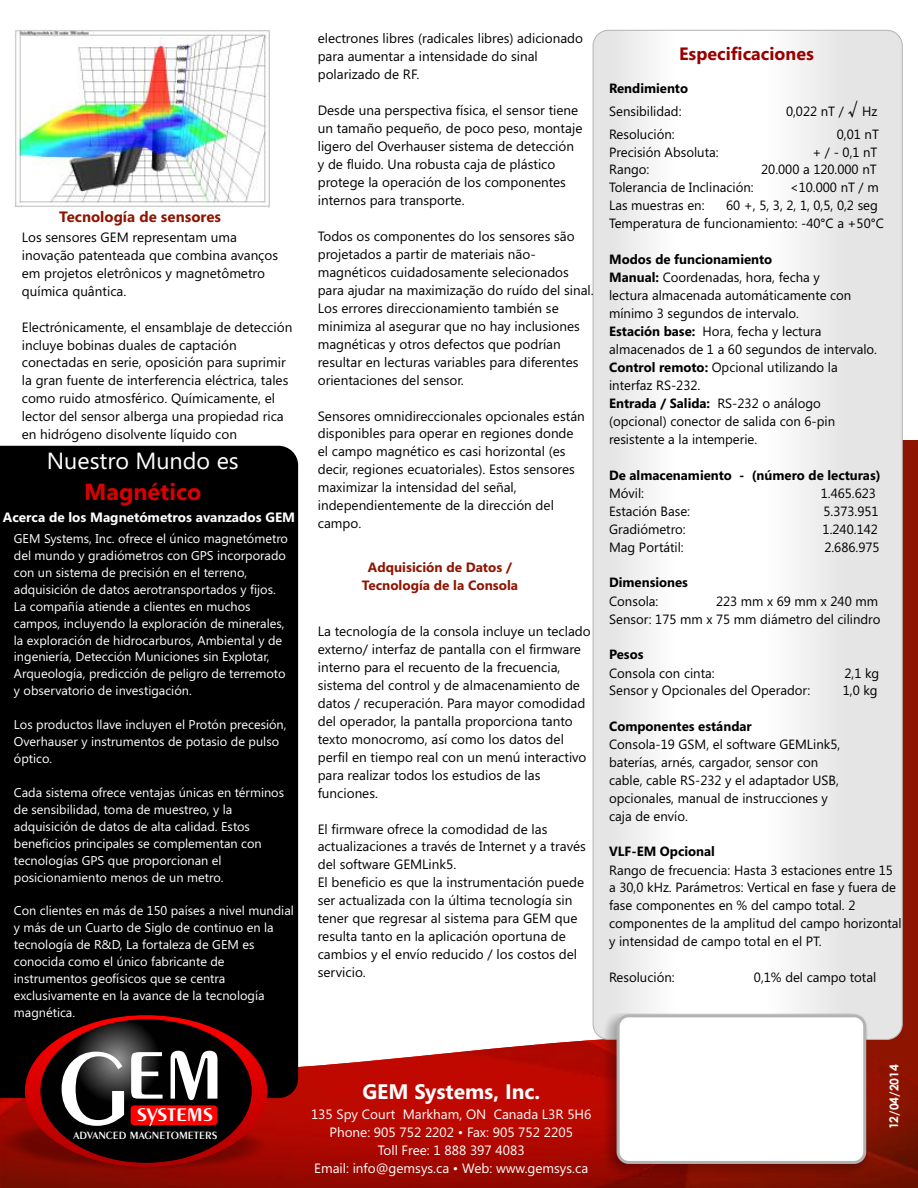
<style>
.page{position:relative;width:918px;height:1188px;background:#fff}
.page>*{position:absolute;margin:0;border:0;box-sizing:border-box;transform-origin:0 0}
.t1{font:600 108.6px "Exotic 350 BT";color:#fff}
.t2{font:600 29.4px "Exotic 350 BT";letter-spacing:-.03em;color:#fff}
.t3{font:23.4px "Segoe UI";color:#fff}
.t4{font:700 23.4px "Segoe UI";color:#d90000}
.t5{font:700 21px "Segoe UI";color:#fff}
.t6{font:700 17.85px "Segoe UI";color:#900}
.t7{font:700 15px "Segoe UI";color:#8f1400}
.t8{font:13.5px/18px "Segoe UI";color:#000}
.t9{font:13.5px/18px "Segoe UI";color:#fff;text-align:center}
.t10{font:700 13.5px/18.5px "Segoe UI";color:#8f1400;text-align:center}
.t11{font:700 13.5px "Segoe UI";color:#fff}
.t12{font:13.35px/17.9px "Segoe UI";color:#000}
.t13{font:700 13.35px "Segoe UI";color:#000}
.t14{font:12.75px/17px "Segoe UI";color:#fff}
.t15{font:700 12px "Century Gothic";color:#fff}
.t16{font:600 11.1px "Exotic 350 BT";color:#fff}
.s1{font-family:"Meiryo";font-size:18px}
.s2{font-weight:700}
</style>
<div class="page">
<div style="left:865px;top:440px;width:53px;height:748px;background:#8f1400"></div>
<img style="left:0;top:970px;width:918px;height:218px">
<svg style="left:593px;top:30px;width:309px;height:1009px"></svg>
<div style="left:0;top:446px;width:298px;height:652px;background:#000"></div>
<svg style="left:0;top:1118px;width:280px;height:52px;background:#8c0700"></svg>
<svg style="left:25px;top:1015px;width:242px;height:152px;background:#d20000"></svg>
<svg style="left:40px;top:1019px;width:212px;height:144px;background:#100e0e"></svg>
<div style="left:131px;top:1105px;width:86px;height:20px;background:#f00;border-radius:3px"></div>
<div style="left:605px;top:1013px;width:263px;height:163px;background:#000;opacity:.31"></div>
<div style="left:617px;top:1014px;width:249px;height:150px;background:#fff;border:3px solid #b3b3b3;border-radius:11px"></div>
<img style="left:15px;top:29px;width:255px;height:178px">
<p class="t7" style="left:59px;top:211px;width:163px">Tecnología de sensores</p>
<p class="t8" style="left:22px;top:229px;width:258px">Los sensores GEM representam uma inovação patenteada que combina avanços em projetos eletrônicos y magnetômetro química quântica.</p>
<p class="t8" style="left:22px;top:319px;width:272px">Electrónicamente, el ensamblaje de detección incluye bobinas duales de captación conectadas en serie, oposición para suprimir la gran fuente de interferencia eléctrica, tales como ruido atmosférico. Químicamente, el lector del sensor alberga una propiedad rica en hidrógeno disolvente líquido con</p>
<h3 class="t3" style="left:47px;top:452px;width:193px">Nuestro Mundo es</h3>
<h3 class="t4" style="left:84px;top:483px;width:119px">Magnético</h3>
<p class="t11" style="left:3px;top:512px;width:294px">Acerca de los Magnetómetros avanzados GEM</p>
<p class="t14" style="left:14px;top:531px;width:276px">GEM Systems, Inc. ofrece el único magnetómetro del mundo y gradiómetros con GPS incorporado con un sistema de precisión en el terreno, adquisición de datos aerotransportados y fijos.<br>La compañía atiende a clientes en muchos campos, incluyendo la exploración de minerales, la exploración de hidrocarburos, Ambiental y de ingeniería, Detección Municiones sin Explotar, Arqueología, predicción de peligro de terremoto y observatorio de investigación.</p>
<p class="t14" style="left:14px;top:717px;width:274px">Los productos llave incluyen el Protón precesión,<br>Overhauser y instrumentos de potasio de pulso óptico.</p>
<p class="t14" style="left:14px;top:785px;width:272px">Cada sistema ofrece ventajas únicas en términos de sensibilidad, toma de muestreo, y la adquisición de datos de alta calidad. Estos beneficios principales se complementan con tecnologías GPS que proporcionan el posicionamiento menos de un metro.</p>
<p class="t14" style="left:14px;top:904px;width:282px">Con clientes en más de 150 países a nivel mundial y más de un Cuarto de Siglo de continuo en la tecnología de R&amp;D, La fortaleza de GEM es conocida como el único fabricante de instrumentos geofísicos que se centra exclusivamente en la avance de la tecnología magnética.</p>
<h1 class="t1" style="left:163px;top:1016px;width:64px">m</h1>
<p class="t16" style="left:74px;top:1130px;width:145px">ADVANCED MAGNETOMETERS</p>
<h1 class="t1" style="left:58px;top:1029px;width:110px">Ge</h1>
<h2 class="t2" style="left:136px;top:1099px;width:78px">systems</h2>
<p class="t8" style="left:318px;top:31px;width:267px">electrones libres (radicales libres) adicionado para aumentar a intensidade do sinal polarizado de RF.</p>
<p class="t8" style="left:318px;top:103px;width:266px">Desde una perspectiva física, el sensor tiene un tamaño pequeño, de poco peso, montaje ligero del Overhauser sistema de detección y de fluido. Una robusta caja de plástico protege la operación de los componentes internos para transporte.</p>
<p class="t8" style="left:318px;top:228px;width:278px">Todos os componentes do los sensores são projetados a partir de materiais não&shy;magnéticos cuidadosamente selecionados para ajudar na maximização do ruído del sinal.<br>Los errores direccionamiento también se minimiza al asegurar que no hay inclusiones magnéticas y otros defectos que podrían resultar en lecturas variables para diferentes orientaciones del sensor.</p>
<p class="t8" style="left:318px;top:408px;width:269px">Sensores omnidireccionales opcionales están disponibles para operar en regiones donde el campo magnético es casi horizontal (es decir, regiones ecuatoriales). Estos sensores maximizar la intensidad del señal, independientemente de la dirección del campo.</p>
<p class="t10" style="left:362px;top:559px;width:158px">Adquisición de Datos /<br>Tecnología de la Consola</p>
<p class="t8" style="left:318px;top:624px;width:275px">La tecnología de la consola incluye un teclado externo/ interfaz de pantalla con el firmware interno para el recuento de la frecuencia, sistema del control y de almacenamiento de datos / recuperación. Para mayor comodidad del operador, la pantalla proporciona tanto texto monocromo, así como los datos del perfil en tiempo real con un menú interactivo para realizar todos los estudios de las funciones.</p>
<p class="t8" style="left:318px;top:821px;width:270px">El firmware ofrece la comodidad de las actualizaciones a través de Internet y a través del software GEMLink5.<br>El beneficio es que la instrumentación puede ser actualizada con la última tecnología sin tener que regresar al sistema para GEM que resulta tanto en la aplicación oportuna de cambios y el envío reducido / los costos del servicio.</p>
<h3 class="t6" style="left:679px;top:47px;width:136px">Especificaciones</h3>
<p class="t13" style="left:609px;top:84px;width:80px">Rendimiento</p>
<p class="t12" style="left:609px;top:104px;width:74px">Sensibilidad:</p>
<p class="t12" style="left:786px;top:104px;width:93px">0,022 nT / <span class="s1">√</span> Hz</p>
<p class="t12" style="left:609px;top:126px;width:67px">Resolución:</p>
<p class="t12" style="left:837px;top:126px;width:44px">0,01 nT</p>
<p class="t12" style="left:609px;top:144px;width:111px">Precisión Absoluta:</p>
<p class="t12" style="left:812px;top:144px;width:67px">+ / - 0,1 nT</p>
<p class="t12" style="left:609px;top:162px;width:42px">Rango:</p>
<p class="t12" style="left:761px;top:162px;width:117px">20.000 a 120.000 nT</p>
<p class="t12" style="left:609px;top:180px;width:146px">Tolerancia de Inclinación:</p>
<p class="t12" style="left:790px;top:180px;width:90px">&lt;10.000 nT / m</p>
<p class="t12" style="left:609px;top:198px;width:97px">Las muestras en:</p>
<p class="t12" style="left:609px;top:198px;width:276px;text-indent:117px">60 +, 5, 3, 2, 1, 0,5, 0,2 seg<br>Temperatura de funcionamiento: -40°C a +50°C</p>
<p class="t12" style="left:609px;top:251px;width:270px"><span class="s2">Modos de funcionamiento<br>Manual:</span> Coordenadas, hora, fecha y<br>lectura almacenada automáticamente con mínimo 3 segundos de intervalo.<br><span class="s2">Estación base:</span> Hora, fecha y lectura almacenados de 1 a 60 segundos de intervalo.<br><span class="s2">Control remoto:</span> Opcional utilizando la interfaz RS-232.<br><span class="s2">Entrada / Salida:</span> RS-232 o análogo (opcional) conector de salida con 6-pin resistente a la intemperie.</p>
<p class="t13" style="left:609px;top:470px;width:273px">De almacenamiento - (número de lecturas)</p>
<p class="t12" style="left:609px;top:486px;width:37px">Móvil:</p>
<p class="t12" style="left:821px;top:486px;width:57px">1.465.623</p>
<p class="t12" style="left:609px;top:504px;width:82px">Estación Base:</p>
<p class="t12" style="left:823px;top:504px;width:57px">5.373.951</p>
<p class="t12" style="left:609px;top:521px;width:78px">Gradiómetro:</p>
<p class="t12" style="left:823px;top:521px;width:57px">1.240.142</p>
<p class="t12" style="left:609px;top:539px;width:76px">Mag Portátil:</p>
<p class="t12" style="left:824px;top:539px;width:57px">2.686.975</p>
<p class="t13" style="left:609px;top:578px;width:80px">Dimensiones</p>
<p class="t12" style="left:609px;top:593px;width:51px">Consola:</p>
<p class="t12" style="left:609px;top:593px;width:273px;text-align:right">223 mm x 69 mm x 240 mm<br>Sensor: 175 mm x 75 mm diámetro del cilindro</p>
<p class="t13" style="left:609px;top:649px;width:36px">Pesos</p>
<p class="t12" style="left:609px;top:665px;width:107px">Consola con cinta:</p>
<p class="t12" style="left:844px;top:665px;width:36px">2,1 kg</p>
<p class="t12" style="left:609px;top:683px;width:203px">Sensor y Opcionales del Operador:</p>
<p class="t12" style="left:843px;top:683px;width:36px">1,0 kg</p>
<p class="t13" style="left:609px;top:721px;width:144px">Componentes estándar</p>
<p class="t12" style="left:609px;top:737px;width:233px">Consola-19 GSM, el software GEMLink5, baterías, arnés, cargador, sensor con cable, cable RS-232 y el adaptador USB, opcionales, manual de instrucciones y caja de envío.</p>
<p class="t13" style="left:609px;top:847px;width:107px">VLF-EM Opcional</p>
<p class="t12" style="left:609px;top:862px;width:294px">Rango de frecuencia: Hasta 3 estaciones entre 15 a 30,0 kHz. Parámetros: Vertical en fase y fuera de fase componentes en % del campo total. 2 componentes de la amplitud del campo horizontal y intensidad de campo total en el PT.</p>
<p class="t12" style="left:609px;top:969px;width:67px">Resolución:</p>
<p class="t12" style="left:754px;top:969px;width:124px">0,1% del campo total</p>
<h3 class="t5" style="left:362px;top:1084px;width:179px">GEM Systems, Inc.</h3>
<p class="t9" style="left:311px;top:1107px;width:282px">135 Spy Court Markham, ON Canada L3R 5H6<br>Phone: 905 752 2202 • Fax: 905 752 2205<br>Toll Free: 1 888 397 4083<br>Email: info@gemsys.ca • Web: www.gemsys.ca</p>
<p class="t15" style="left:889px;top:1129px;width:66px;rotate:-90deg">12/04/2014</p>
</div>
